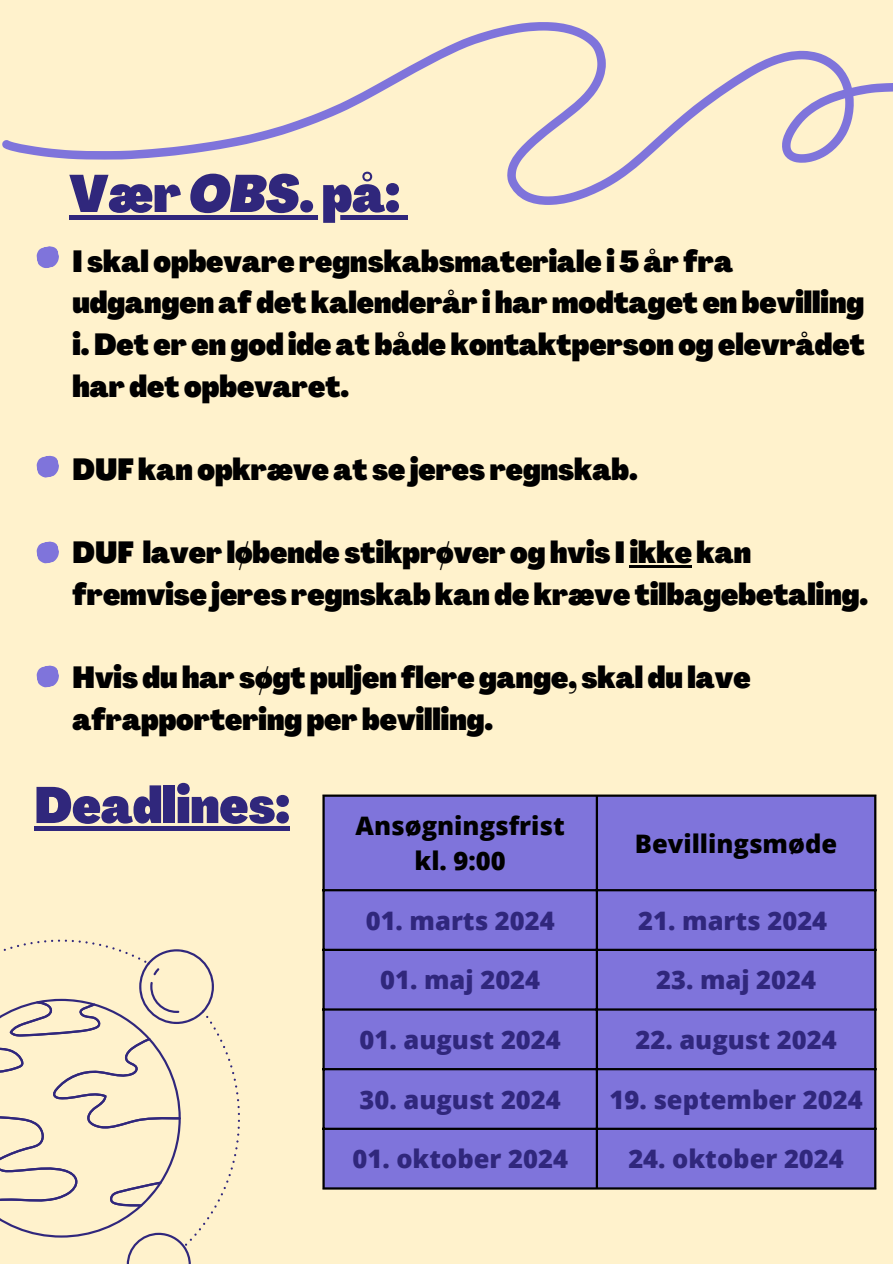
<style>
.page{position:relative;width:893px;height:1264px;background:#fff}
.page>*{position:absolute;margin:0;border:0;box-sizing:border-box;transform-origin:0 0}
.t1{font:900 condensed 51.6px "Agrandir";color:#30277c}
.t2{font:900 condensed 50.1px "Agrandir";color:#30277c}
.t3{font:900 condensed 30px/41.7px "Agrandir";color:#000}
.t4{font:800 25.5px "Open Sans";color:#30277c}
.t5{font:800 25.5px/34.8px "Open Sans";color:#000;text-align:center}
.s1{font-style:italic}
</style>
<div class="page">
<div style="left:0;top:0;width:892px;height:1263px;background:#fff2cc"></div>
<svg style="left:2px;top:22px;width:890px;height:183px"></svg>
<hr style="left:629px;top:565px;width:63px;height:2px;background:#000">
<svg style="left:36px;top:246px;width:23px;height:22px"></svg>
<svg style="left:36px;top:541px;width:23px;height:23px"></svg>
<svg style="left:36px;top:455px;width:23px;height:23px"></svg>
<svg style="left:36px;top:665px;width:23px;height:23px"></svg>
<div style="left:34px;top:826px;width:256px;height:5px;background:#30277c"></div>
<div style="left:325px;top:796px;width:549px;height:391px;background:#7f74db"></div>
<hr style="left:322px;top:796px;width:3px;height:391px;background:#000">
<hr style="left:595px;top:796px;width:3px;height:391px;background:#000">
<hr style="left:874px;top:796px;width:2px;height:391px;background:#000">
<hr style="left:322px;top:794px;width:554px;height:2px;background:#000">
<hr style="left:322px;top:889px;width:554px;height:2px;background:#000">
<hr style="left:322px;top:948px;width:554px;height:3px;background:#000">
<hr style="left:322px;top:1008px;width:554px;height:2px;background:#000">
<hr style="left:322px;top:1068px;width:554px;height:2px;background:#000">
<hr style="left:322px;top:1127px;width:554px;height:2px;background:#000">
<hr style="left:322px;top:1187px;width:554px;height:2px;background:#000">
<svg style="left:0;top:939px;width:239px;height:324px"></svg>
<div style="left:69px;top:215px;width:120px;height:5px;background:#30277c"></div>
<div style="left:189px;top:215px;width:110px;height:5px;background:#30277c"></div>
<svg style="left:299px;top:215px;width:101px;height:5px"></svg>
<div style="left:400px;top:215px;width:8px;height:5px;background:#30277c"></div>
<h1 class="t1" style="left:69px;top:173px;width:332px">Vær <span class="s1">OBS</span>. på:</h1>
<p class="t3" style="left:72px;top:243px;width:793px">I skal opbevare regnskabsmateriale i5år fra udgangenaf detkalenderår i har modtaget en bevilling i.Det er en god ideat bådekontaktperson og elevrådet har det opbevaret.</p>
<p class="t3" style="left:72px;top:451px;width:567px">DUFkan opkræveat se jeres regnskab.</p>
<p class="t3" style="left:72px;top:535px;width:797px">DUF laver løbende stikprøver og hvis Iikkekan fremvise jeres regnskabkan dekræve tilbagebetaling.</p>
<p class="t3" style="left:72px;top:659px;width:679px">Hvis du har søgt puljen flere gange, skal du lave afrapportering per bevilling.</p>
<h2 class="t2" style="left:34px;top:785px;width:257px">Deadlines:</h2>
<p class="t5" style="left:355px;top:807px;width:211px">Ansøgningsfrist kl. 9:00</p>
<p class="t5" style="left:635px;top:825px;width:204px">Bevillingsmøde</p>
<p class="t4" style="left:365px;top:902px;width:190px">01. marts 2024</p>
<p class="t4" style="left:638px;top:902px;width:190px">21. marts 2024</p>
<p class="t4" style="left:380px;top:962px;width:161px">01. maj 2024</p>
<p class="t4" style="left:656px;top:962px;width:161px">23. maj 2024</p>
<p class="t4" style="left:359px;top:1021px;width:202px">01. august 2024</p>
<p class="t4" style="left:635px;top:1021px;width:202px">22. august 2024</p>
<p class="t4" style="left:359px;top:1081px;width:202px">30. august 2024</p>
<p class="t4" style="left:609px;top:1081px;width:255px">19. september 2024</p>
<p class="t4" style="left:352px;top:1140px;width:217px">01. oktober 2024</p>
<p class="t4" style="left:628px;top:1140px;width:217px">24. oktober 2024</p>
</div>
